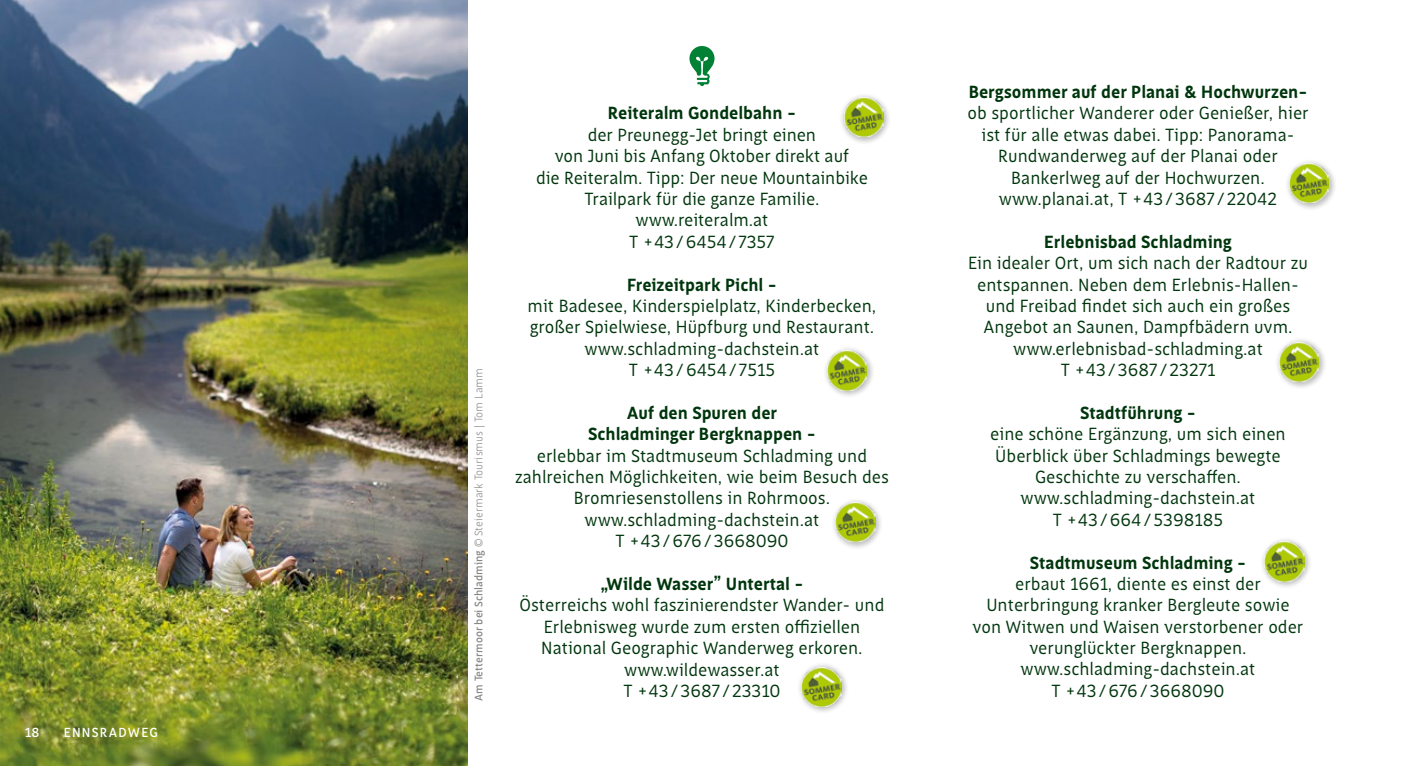
<style>
.page{position:relative;width:1404px;height:766px;background:#fff}
.page>*{position:absolute;margin:0;border:0;box-sizing:border-box;transform-origin:0 0}
.t1{font:18px/21.4px "Saya FY";color:#00360d;text-align:center}
.t2{font:700 18px/21.4px "Saya FY";color:#00360d;text-align:center}
.t3{font:500 13.5px "Saya FY";letter-spacing:.09em;color:#fff}
.t4{font:300 11.25px "Saya FY";color:#878786}
.s1{font-weight:500}
</style>
<div class="page">
<svg style="left:689px;top:46px;width:25px;height:40px"></svg>
<div style="left:839px;top:92px;width:52px;height:53px;background:#000;opacity:.25"></div>
<img style="left:843px;top:97px;width:40px;height:40px">
<div style="left:1284px;top:158px;width:52px;height:53px;background:#000;opacity:.25"></div>
<img style="left:1288px;top:163px;width:40px;height:40px">
<div style="left:1274px;top:337px;width:53px;height:53px;background:#000;opacity:.25"></div>
<img style="left:1279px;top:342px;width:39px;height:39px">
<div style="left:822px;top:346px;width:53px;height:53px;background:#000;opacity:.25"></div>
<img style="left:827px;top:351px;width:39px;height:39px">
<div style="left:831px;top:497px;width:52px;height:53px;background:#000;opacity:.25"></div>
<img style="left:835px;top:502px;width:40px;height:39px">
<div style="left:796px;top:662px;width:53px;height:52px;background:#000;opacity:.25"></div>
<img style="left:801px;top:666px;width:40px;height:40px">
<div style="left:1259px;top:536px;width:53px;height:53px;background:#000;opacity:.25"></div>
<img style="left:1264px;top:541px;width:39px;height:40px">
<img style="left:0;top:0;width:468px;height:765px">
<p class="t3" style="left:25px;top:724px;width:16px">18</p>
<p class="t3" style="left:64px;top:724px;width:96px">ENNSRADWEG</p>
<p class="t4" style="left:472px;top:700px;width:334px;rotate:-90deg"><span class="s1">Am Tettermoor bei Schladming</span> © Steiermark Tourismus | Tom Lamm</p>
<p class="t2" style="left:608px;top:102px;width:189px">Reiteralm Gondelbahn –</p>
<p class="t1" style="left:536px;top:124px;width:333px">der Preunegg-Jet bringt einen<br>von Juni bis Anfang Oktober direkt auf<br>die Reiteralm. Tipp: Der neue Mountainbike<br>Trailpark für die ganze Familie. www.reiteralm.at<br>T +43/6454/ 7357</p>
<p class="t2" style="left:627px;top:273px;width:151px">Freizeitpark Pichl –</p>
<p class="t1" style="left:527px;top:295px;width:350px">mit Badesee, Kinderspielplatz, Kinderbecken, großer Spielwiese, Hüpfburg und Restaurant. www.schladming-dachstein.at<br>T +43/6454/ 7515</p>
<p class="t2" style="left:588px;top:401px;width:229px">Auf den Spuren der<br>Schladminger Bergknappen –</p>
<p class="t1" style="left:515px;top:444px;width:375px">erlebbar im Stadtmuseum Schladming und zahlreichen Möglichkeiten, wie beim Besuch des Bromriesenstollens in Rohrmoos. www.schladming-dachstein.at<br>T +43/676/3668090</p>
<p class="t2" style="left:600px;top:572px;width:204px">„Wilde Wasser” Untertal –</p>
<p class="t1" style="left:519px;top:594px;width:366px">Österreichs wohl faszinierendster Wander- und Erlebnisweg wurde zum ersten offiziellen National Geographic Wanderweg erkoren. www.wildewasser.at<br>T +43/3687/23310</p>
<p class="t2" style="left:968px;top:81px;width:340px">Bergsommer auf der Planai &amp; Hochwurzen–</p>
<p class="t1" style="left:967px;top:102px;width:343px">ob sportlicher Wanderer oder Genießer, hier ist für alle etwas dabei. Tipp: Panorama-Rundwanderweg auf der Planai oder Bankerlweg auf der Hochwurzen. www.planai.at, T +43/3687/22042</p>
<p class="t2" style="left:1044px;top:230px;width:189px">Erlebnisbad Schladming</p>
<p class="t1" style="left:967px;top:252px;width:341px">Ein idealer Ort, um sich nach der Radtour zu entspannen. Neben dem Erlebnis-Hallen&shy;und Freibad findet sich auch ein großes Angebot an Saunen, Dampfbädern uvm. www.erlebnisbad-schladming.at<br>T +43/3687/23271</p>
<p class="t2" style="left:1079px;top:401px;width:117px">Stadtführung –</p>
<p class="t1" style="left:990px;top:423px;width:297px">eine schöne Ergänzung, um sich einen<br>Überblick über Schladmings bewegte<br>Geschichte zu verschaffen. www.schladming-dachstein.at<br>T +43/664/5398185</p>
<p class="t2" style="left:1029px;top:551px;width:218px">Stadtmuseum Schladming –</p>
<p class="t1" style="left:972px;top:572px;width:332px">erbaut 1661, diente es einst der Unterbringung kranker Bergleute sowie von Witwen und Waisen verstorbener oder verunglückter Bergknappen. www.schladming-dachstein.at</p>
<p class="t1" style="left:1051px;top:679px;width:175px">T +43/676/3668090</p>
</div>
